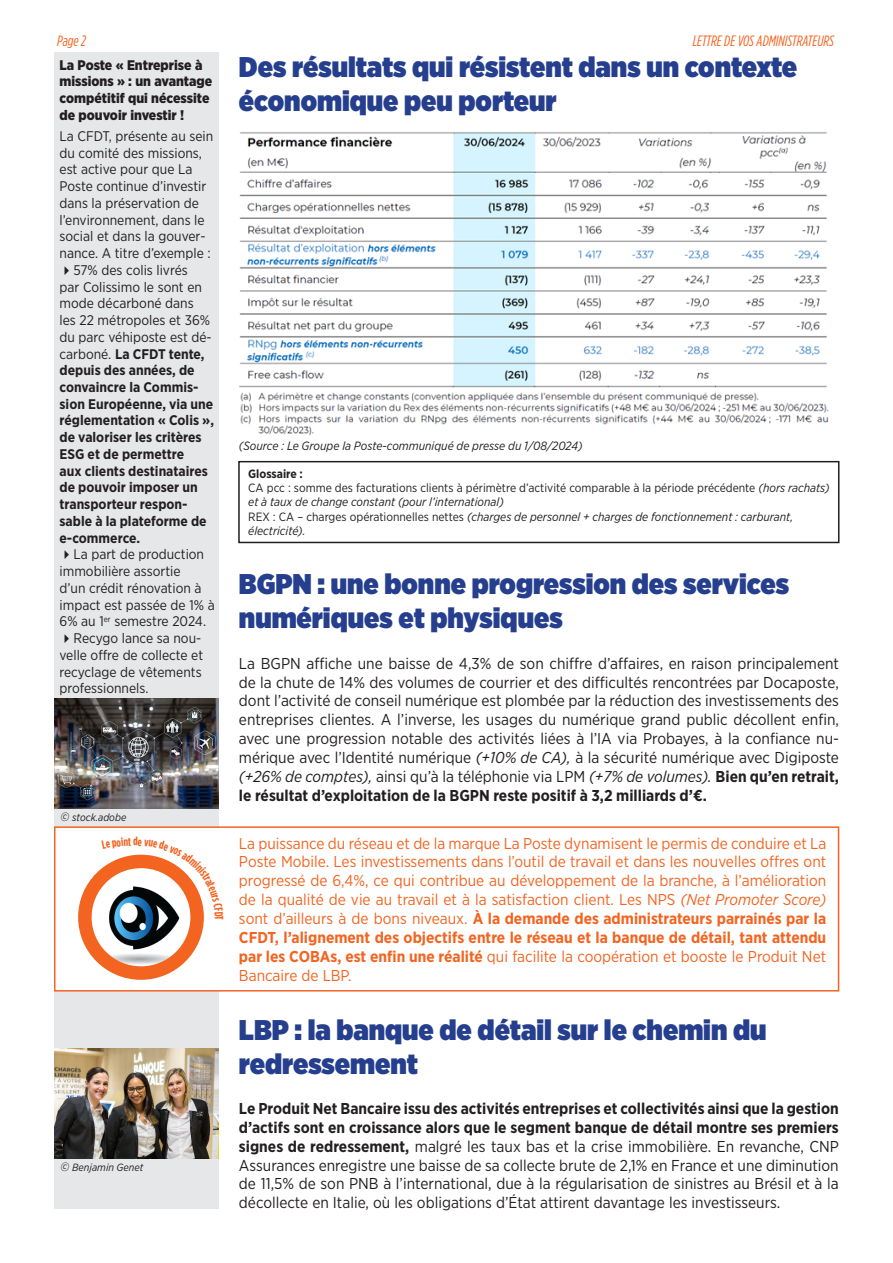
<style>
.page{position:relative;width:893px;height:1263px;background:#fff}
.page>*{position:absolute;margin:0;border:0;box-sizing:border-box;transform-origin:0 0}
.t1{font:900 28.5px/34.2px "Gotham Narrow";color:#253f8e}
.t2{font:15.75px/18.9px "Gotham Narrow";color:#231f20;text-align:justify}
.t3{font:15.75px/18.9px "Gotham Narrow";color:#f36421;text-align:justify}
.t4{font:italic 15px "Gotham Condensed";color:#f36421}
.t5{font:13.95px/16.8px "Gotham Narrow";color:#231f20}
.t6{font:700 13.95px/16.8px "Gotham Narrow";color:#231f20}
.t7{font:900 13.95px/16.8px "Gotham Narrow";color:#231f20}
.t8{font:italic 12px/14.4px "Gotham Narrow";color:#231f20}
.t9{font:12px/14.4px "Gotham Narrow";color:#231f20}
.t10{font:700 12px "Gotham Narrow";color:#231f20}
.t11{font:italic 10.5px "Gotham Narrow";color:#231f20}
.s1{font-weight:400}
.s2{font-size:12px}
.s3{font-style:italic}
.s4{font-style:normal}
.s5{font-weight:700}
</style>
<div class="page">
<div style="left:238px;top:461px;width:601px;height:82px;border:2px solid #231f20"></div>
<div style="left:54px;top:53px;width:165px;height:1156px;background:#e6e7e9"></div>
<img style="left:239px;top:132px;width:590px;height:304px">
<div style="left:54px;top:826px;width:785px;height:165px;background:#fff;border:2px solid #f36421"></div>
<img style="left:78px;top:868px;width:126px;height:112px">
<div style="left:78px;top:855px;width:126px;height:125px;border:14px solid #f36421;border-radius:50%"></div>
<img style="left:54px;top:1049px;width:165px;height:110px">
<img style="left:54px;top:698px;width:165px;height:110px">
<svg style="left:102px;top:854px;width:102px;height:66px"></svg>
<p class="t4" style="left:57px;top:32px;width:30px">Page 2</p>
<p class="t4" style="left:693px;top:32px;width:143px">LETTRE DE VOS ADMINISTRATEURS</p>
<p class="t7" style="left:60px;top:56px;width:154px">La Poste « Entreprise à missions » : un avantage compétitif qui nécessite de pouvoir investir !</p>
<p class="t5" style="left:60px;top:127px;width:155px">La CFDT, présente au sein du comité des missions, est active pour que La<br>Poste continue d’investir dans la préservation de l’environnement, dans le social et dans la gouver&shy;nance. A titre d’exemple :</p>
<p class="t6" style="left:60px;top:261px;width:156px">✔<span class="s1">57% des colis livrés<br>par Colissimo le sont en mode décarboné dans<br>les 22 métropoles et 36% du parc véhiposte est dé&shy;carboné.</span> La CFDT tente, depuis des années, de convaincre la Commis&shy;sion Européenne, via une réglementation « Colis », de valoriser les critères<br>ESG et de permettre<br>aux clients destinataires de pouvoir imposer un transporteur respon&shy;sable à la plateforme de e-commerce.</p>
<p class="t5" style="left:60px;top:546px;width:157px">✔La part de production immobilière assortie<br>d’un crédit rénovation à impact est passée de 1% à<br>6% au 1<sup>er</sup> semestre 2024.</p>
<p class="t5" style="left:60px;top:629px;width:145px">✔Recygo lance sa nou&shy;velle offre de collecte et recyclage de vêtements professionnels.</p>
<p class="t11" style="left:61px;top:810px;width:67px"><span class="s2">©</span> stock.adobe</p>
<p class="t11" style="left:61px;top:1160px;width:84px"><span class="s2">©</span> Benjamin Genet</p>
<p class="t1" style="left:239px;top:49px;width:560px">Des résultats qui résistent dans un contexte économique peu porteur</p>
<p class="t8" style="left:239px;top:438px;width:345px">(Source : Le Groupe la Poste-communiqué de presse du 1/08/2024)</p>
<p class="t10" style="left:248px;top:466px;width:56px">Glossaire :</p>
<p class="t9" style="left:248px;top:480px;width:583px">CA pcc : somme des facturations clients à périmètre d’activité comparable à la période précédente <span class="s3">(hors rachats) et à taux de change constant (pour l’international)</span></p>
<p class="t8" style="left:248px;top:509px;width:546px"><span class="s4">REX : CA – charges opérationnelles nettes</span> (charges de personnel + charges de fonctionnement : carburant, électricité).</p>
<p class="t1" style="left:239px;top:566px;width:552px">BGPN : une bonne progression des services numériques et physiques</p>
<p class="t2" style="left:239px;top:653px;width:602px">La BGPN affiche une baisse de 4,3% de son chiffre d’affaires, en raison principalement de la chute de 14% des volumes de courrier et des difficultés rencontrées par Docaposte, dont l’activité de conseil numérique est plombée par la réduction des investissements des entreprises clientes. A l’inverse, les usages du numérique grand public décollent enfin, avec une progression notable des activités liées à l’IA via Probayes, à la confiance nu&shy;mérique avec l’Identité numérique <span class="s3">(+10% de CA),</span> à la sécurité numérique avec Digiposte <span class="s3">(+26% de comptes),</span> ainsi qu’à la téléphonie via LPM <span class="s3">(+7% de volumes).</span> <span class="s5">Bien qu’en retrait, le résultat d’exploitation de la BGPN reste positif à 3,2 milliards d’€.</span></p>
<p class="t3" style="left:239px;top:833px;width:589px">La puissance du réseau et de la marque La Poste dynamisent le permis de conduire et La Poste Mobile. Les investissements dans l’outil de travail et dans les nouvelles offres ont progressé de 6,4%, ce qui contribue au développement de la branche, à l’amélioration de la qualité de vie au travail et à la satisfaction client. Les NPS <span class="s3">(Net Promoter Score) </span>sont d’ailleurs à de bons niveaux. <span class="s5">À la demande des administrateurs parrainés par la CFDT, l’alignement des objectifs entre le réseau et la banque de détail, tant attendu par les COBAs, est enfin une réalité</span> qui facilite la coopération et booste le Produit Net Bancaire de LBP.</p>
<p class="t1" style="left:239px;top:1012px;width:529px">LBP : la banque de détail sur le chemin du redressement</p>
<p class="t2" style="left:239px;top:1098px;width:601px"><span class="s5">Le Produit Net Bancaire issu des activités entreprises et collectivités ainsi que la gestion d’actifs sont en croissance alors que le segment banque de détail montre ses premiers signes de redressement,</span> malgré les taux bas et la crise immobilière. En revanche, CNP Assurances enregistre une baisse de sa collecte brute de 2,1% en France et une diminution de 11,5% de son PNB à l’international, due à la régularisation de sinistres au Brésil et à la décollecte en Italie, où les obligations d’État attirent davantage les investisseurs.</p>
</div>
